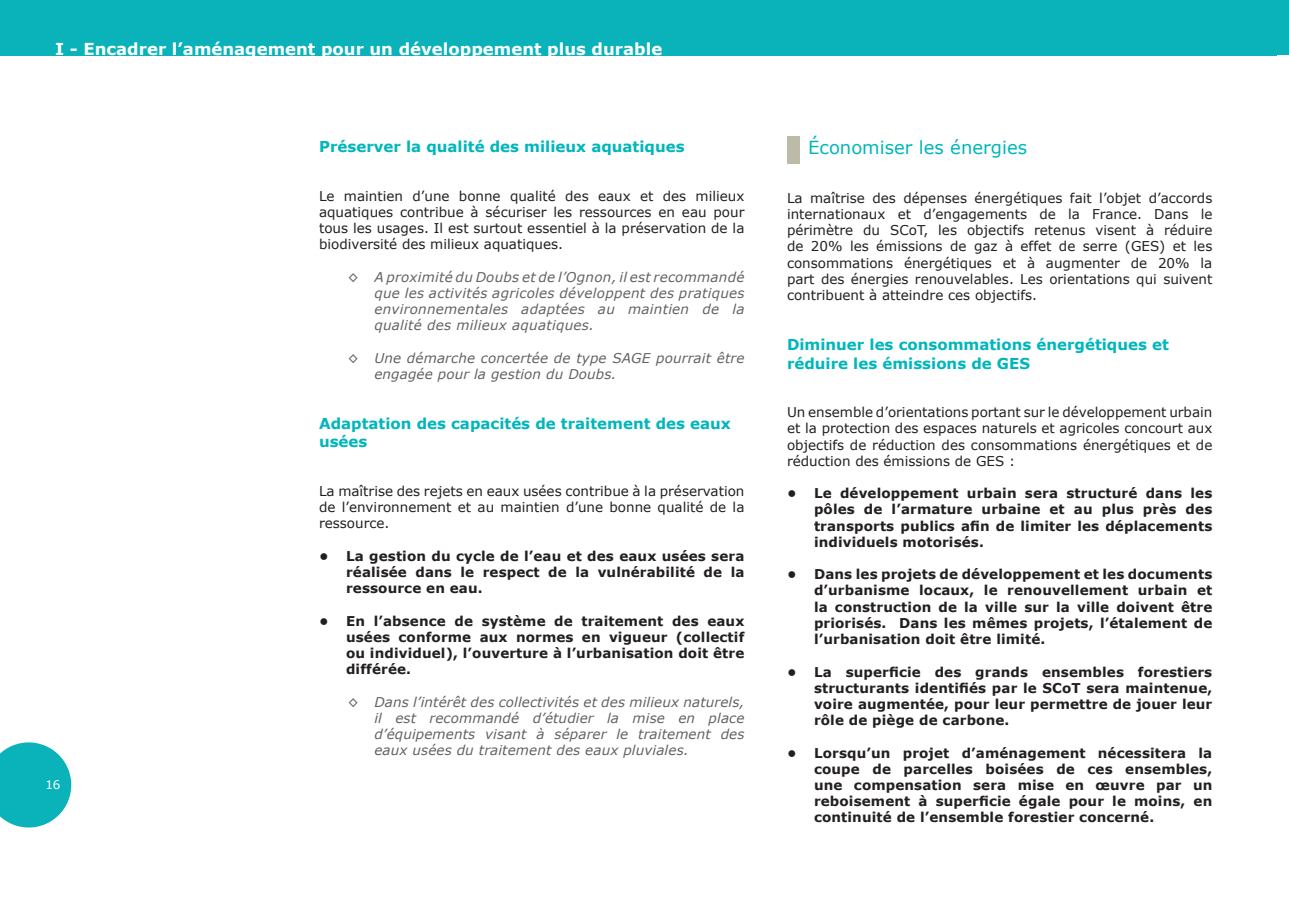
<style>
.page{position:relative;width:1289px;height:919px;background:#fff}
.page>*{position:absolute;margin:0;border:0;box-sizing:border-box;transform-origin:0 0}
.t1{font:18px "Verdana";color:#00b6bc}
.t2{font:700 16.5px "Verdana";color:#fff}
.t3{font:700 15px/18px "Verdana";color:#00b6bc}
.t4{font:700 13.5px/16.2px "Verdana";letter-spacing:.01em;color:#231f20;text-align:justify}
.t5{font:13.5px/16.2px "Verdana";color:#231f20;text-align:justify}
.t6{font:italic 13.5px/16.2px "Verdana";letter-spacing:.01em;color:#636366;text-align:justify}
.t7{font:12px "Verdana";color:#fff}
</style>
<div class="page">
<div style="left:0;top:0;width:1276px;height:55px;background:#09b3b9"></div>
<svg style="left:0;top:742px;width:71px;height:85px;background:#30bfc4"></svg>
<div style="left:1276px;top:0;width:12px;height:55px;background:#09b3b9"></div>
<div style="left:787px;top:136px;width:12px;height:28px;background:#bbbba8"></div>
<p class="t2" style="left:55px;top:39px;width:608px">I - Encadrer l’aménagement pour un développement plus durable</p>
<p class="t7" style="left:45px;top:776px;width:17px">16</p>
<p class="t3" style="left:319px;top:137px;width:367px">Préserver la qualité des milieux aquatiques</p>
<p class="t5" style="left:319px;top:187px;width:427px">Le maintien d’une bonne qualité des eaux et des milieux aquatiques contribue à sécuriser les ressources en eau pour tous les usages. Il est surtout essentiel à la préservation de la biodiversité des milieux aquatiques.</p>
<p class="t6" style="left:374px;top:268px;width:371px">A proximité du Doubs et de l’Ognon, il est recommandé que les activités agricoles développent des pratiques environnementales adaptées au maintien de la qualité des milieux aquatiques.</p>
<p class="t6" style="left:374px;top:349px;width:371px">Une démarche concertée de type SAGE pourrait être engagée pour la gestion du Doubs.</p>
<p class="t3" style="left:319px;top:414px;width:413px">Adaptation des capacités de traitement des eaux usées</p>
<p class="t5" style="left:319px;top:482px;width:427px">La maîtrise des rejets en eaux usées contribue à la préservation de l’environnement et au maintien d’une bonne qualité de la ressource.</p>
<p class="t4" style="left:346px;top:547px;width:400px">La gestion du cycle de l’eau et des eaux usées sera réalisée dans le respect de la vulnérabilité de la ressource en eau.</p>
<p class="t4" style="left:346px;top:612px;width:400px">En l’absence de système de traitement des eaux usées conforme aux normes en vigueur (collectif ou individuel), l’ouverture à l’urbanisation doit être différée.</p>
<p class="t6" style="left:374px;top:693px;width:371px">Dans l’intérêt des collectivités et des milieux naturels, il est recommandé d’étudier la mise en place d’équipements visant à séparer le traitement des eaux usées du traitement des eaux pluviales.</p>
<p class="t6" style="left:347px;top:268px;width:13px">◊</p>
<p class="t6" style="left:347px;top:349px;width:13px">◊</p>
<p class="t4" style="left:319px;top:547px;width:11px">•</p>
<p class="t4" style="left:319px;top:612px;width:11px">•</p>
<p class="t6" style="left:347px;top:693px;width:13px">◊</p>
<h1 class="t1" style="left:808px;top:136px;width:220px">Économiser les énergies</h1>
<p class="t5" style="left:787px;top:189px;width:427px">La maîtrise des dépenses énergétiques fait l’objet d’accords internationaux et d’engagements de la France. Dans le périmètre du SCoT, les objectifs retenus visent à réduire de 20% les émissions de gaz à effet de serre (GES) et les consommations énergétiques et à augmenter de 20% la part des énergies renouvelables. Les orientations qui suivent contribuent à atteindre ces objectifs.</p>
<p class="t3" style="left:787px;top:335px;width:383px">Diminuer les consommations énergétiques et réduire les émissions de GES</p>
<p class="t5" style="left:787px;top:403px;width:427px">Un ensemble d’orientations portant sur le développement urbain et la protection des espaces naturels et agricoles concourt aux objectifs de réduction des consommations énergétiques et de réduction des émissions de GES :</p>
<p class="t4" style="left:814px;top:484px;width:400px">Le développement urbain sera structuré dans les pôles de l’armature urbaine et au plus près des transports publics afin de limiter les déplacements individuels motorisés.</p>
<p class="t4" style="left:814px;top:565px;width:400px">Dans les projets de développement et les documents d’urbanisme locaux, le renouvellement urbain et la construction de la ville sur la ville doivent être priorisés. Dans les mêmes projets, l’étalement de l’urbanisation doit être limité.</p>
<p class="t4" style="left:814px;top:663px;width:400px">La superficie des grands ensembles forestiers structurants identifiés par le SCoT sera maintenue, voire augmentée, pour leur permettre de jouer leur rôle de piège de carbone.</p>
<p class="t4" style="left:814px;top:744px;width:400px">Lorsqu’un projet d’aménagement nécessitera la coupe de parcelles boisées de ces ensembles, une compensation sera mise en œuvre par un reboisement à superficie égale pour le moins, en continuité de l’ensemble forestier concerné.</p>
<p class="t4" style="left:787px;top:484px;width:11px">•</p>
<p class="t4" style="left:787px;top:565px;width:11px">•</p>
<p class="t4" style="left:787px;top:663px;width:11px">•</p>
<p class="t4" style="left:787px;top:744px;width:11px">•</p>
</div>
